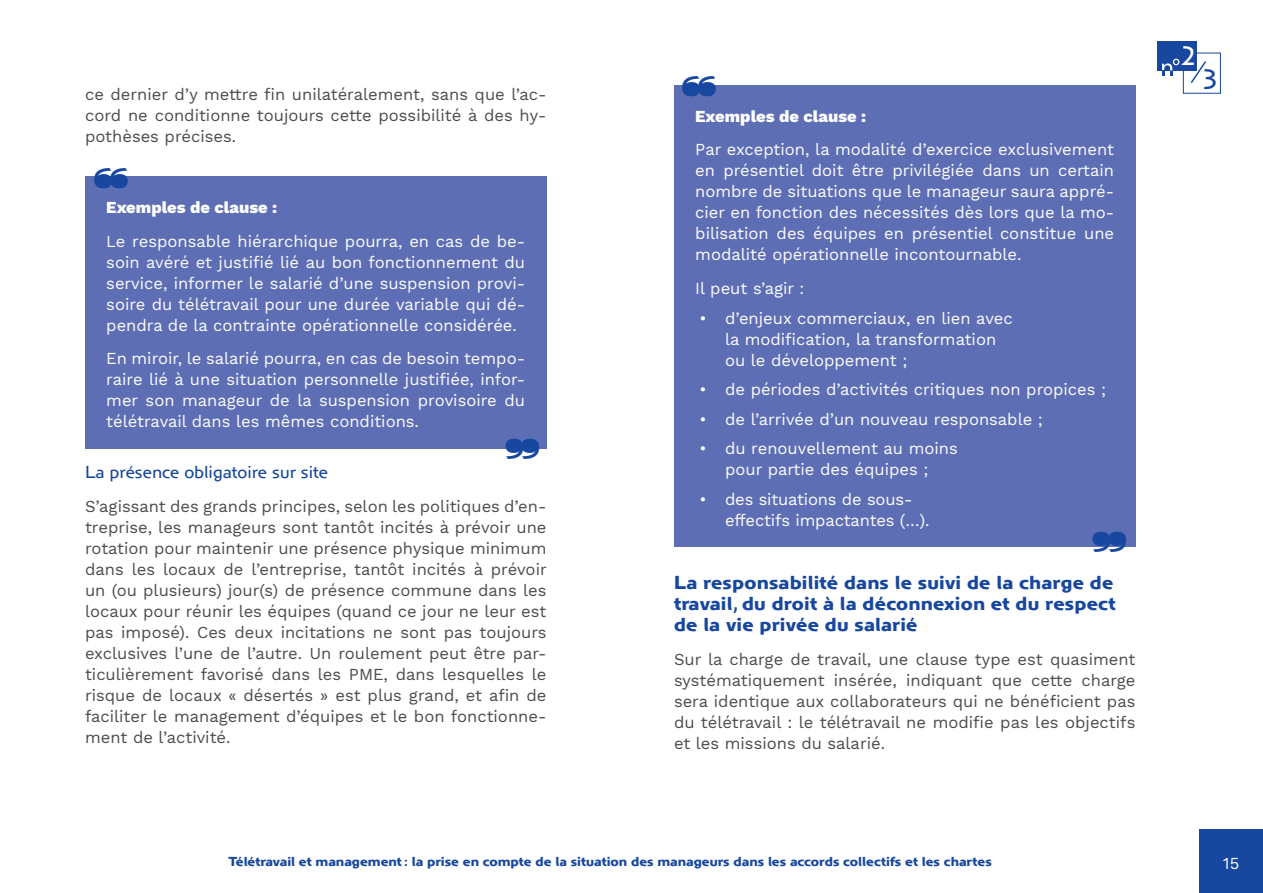
<style>
.page{position:relative;width:1263px;height:893px;background:#fff}
.page>*{position:absolute;margin:0;border:0;box-sizing:border-box;transform-origin:0 0}
.t1{font:600 30px "Work Sans";color:#17479e}
.t2{font:29.1px "Anisette Pro Petite";color:#17479e}
.t3{font:27.75px "Anisette Pro Petite";color:#fff}
.t4{font:700 19.5px/21px "Anisette Pro Petite";letter-spacing:.01em;color:#17479e}
.t5{font:18px "Anisette Pro Petite";color:#17479e}
.t6{font:16.5px/21px "Work Sans";color:#fff;text-align:justify}
.t7{font:16.5px/21px "Work Sans";color:#4d494c;text-align:justify}
.t8{font:800 16.5px "Work Sans";color:#fff}
.t9{font:700 13.5px "Anisette Pro Petite";color:#17479e}
</style>
<div class="page">
<div style="left:1199px;top:829px;width:64px;height:64px;background:#17479e"></div>
<div style="left:1157px;top:41px;width:39px;height:29px;background:#17479e"></div>
<div style="left:1183px;top:53px;width:38px;height:41px;border:1px solid #17479e"></div>
<svg style="left:1162px;top:59px;width:17px;height:17px"></svg>
<svg style="left:1191px;top:61px;width:15px;height:22px"></svg>
<div style="left:674px;top:85px;width:461px;height:462px;background:#5e6eb4"></div>
<div style="left:85px;top:176px;width:461px;height:273px;background:#5e6eb4"></div>
<p class="t7" style="left:85px;top:85px;width:463px">ce dernier d’y mettre fin unilatéralement, sans que l’ac&shy;cord ne conditionne toujours cette possibilité à des hy&shy;pothèses précises.</p>
<h1 class="t1" style="left:92px;top:160px;width:39px">❝</h1>
<p class="t8" style="left:106px;top:198px;width:172px">Exemples de clause :</p>
<p class="t6" style="left:106px;top:231px;width:420px">Le responsable hiérarchique pourra, en cas de be&shy;soin avéré et justifié lié au bon fonctionnement du service, informer le salarié d’une suspension provi&shy;soire du télétravail pour une durée variable qui dé&shy;pendra de la contrainte opérationnelle considérée.</p>
<p class="t6" style="left:106px;top:349px;width:420px">En miroir, le salarié pourra, en cas de besoin tempo&shy;raire lié à une situation personnelle justifiée, infor&shy;mer son manageur de la suspension provisoire du télétravail dans les mêmes conditions.</p>
<p class="t5" style="left:85px;top:460px;width:245px">La présence obligatoire sur site</p>
<p class="t7" style="left:85px;top:497px;width:463px">S’agissant des grands principes, selon les politiques d’en&shy;treprise, les manageurs sont tantôt incités à prévoir une rotation pour maintenir une présence physique minimum dans les locaux de l’entreprise, tantôt incités à prévoir un (ou plusieurs) jour(s) de présence commune dans les locaux pour réunir les équipes (quand ce jour ne leur est pas imposé). Ces deux incitations ne sont pas toujours exclusives l’une de l’autre. Un roulement peut être par&shy;ticulièrement favorisé dans les PME, dans lesquelles le risque de locaux « désertés » est plus grand, et afin de faciliter le management d’équipes et le bon fonctionne&shy;ment de l’activité.</p>
<h1 class="t1" style="left:541px;top:466px;width:39px;rotate:-180deg">❝</h1>
<h1 class="t1" style="left:680px;top:68px;width:39px">❝</h1>
<p class="t8" style="left:695px;top:107px;width:172px">Exemples de clause :</p>
<p class="t6" style="left:695px;top:140px;width:420px">Par exception, la modalité d’exercice exclusivement en présentiel doit être privilégiée dans un certain nombre de situations que le manageur saura appré&shy;cier en fonction des nécessités dès lors que la mo&shy;bilisation des équipes en présentiel constitue une modalité opérationnelle incontournable.</p>
<p class="t6" style="left:695px;top:279px;width:111px">Il peut s’agir :</p>
<p class="t6" style="left:725px;top:308px;width:289px;text-align:left;text-indent:-26px">• d’enjeux commerciaux, en lien avec la modification, la transformation ou le développement ;</p>
<p class="t6" style="left:699px;top:380px;width:408px">• de périodes d’activités critiques non propices ;</p>
<p class="t6" style="left:699px;top:409px;width:345px">• de l’arrivée d’un nouveau responsable ;</p>
<p class="t6" style="left:699px;top:439px;width:260px;text-align:center">• du renouvellement au moins pour partie des équipes ;</p>
<p class="t6" style="left:725px;top:489px;width:206px;text-indent:-26px">• des situations de sous&shy;effectifs impactantes (…).</p>
<h1 class="t1" style="left:1128px;top:560px;width:39px;rotate:-180deg">❝</h1>
<p class="t4" style="left:674px;top:571px;width:443px">La responsabilité dans le suivi de la charge de travail, du droit à la déconnexion et du respect de la vie privée du salarié</p>
<p class="t7" style="left:674px;top:650px;width:463px">Sur la charge de travail, une clause type est quasiment systématiquement insérée, indiquant que cette charge sera identique aux collaborateurs qui ne bénéficient pas du télétravail : le télétravail ne modifie pas les objectifs et les missions du salarié.</p>
<h3 class="t3" style="left:1180px;top:37px;width:17px">2</h3>
<h2 class="t2" style="left:1202px;top:60px;width:18px">3</h2>
<p class="t9" style="left:229px;top:852px;width:765px">Télétravail et management : la prise en compte de la situation des manageurs dans les accords collectifs et les chartes</p>
<p class="t6" style="left:1223px;top:853px;width:18px">15</p>
</div>
